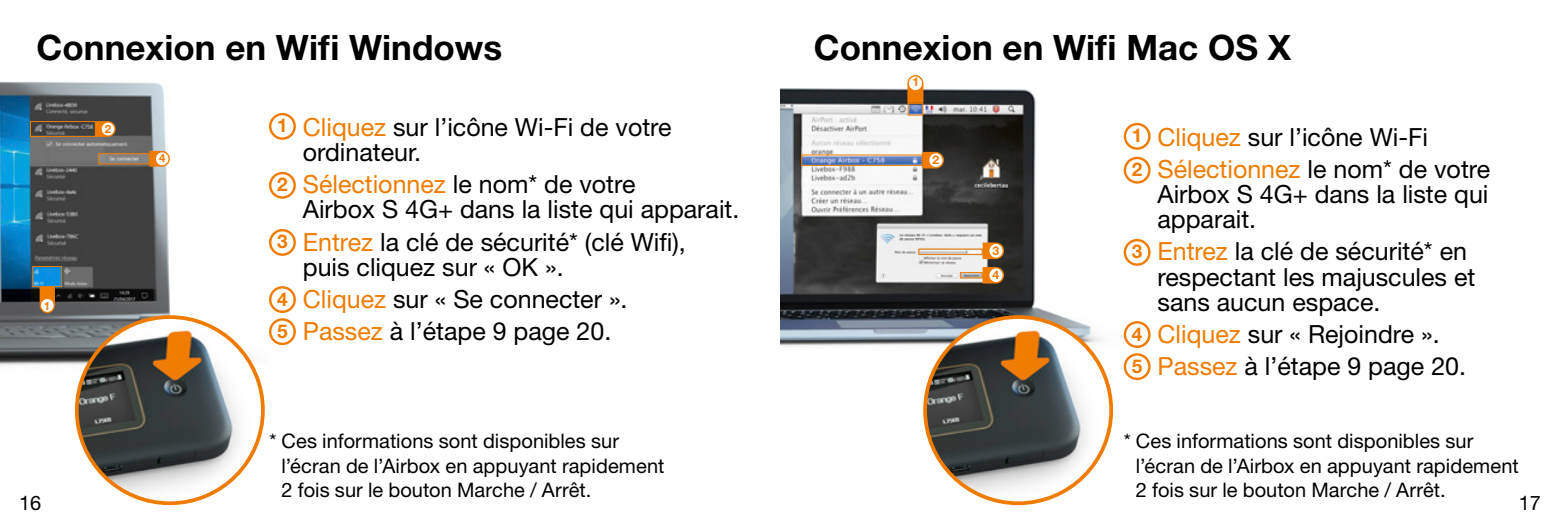
<style>
.page{position:relative;width:1560px;height:532px;background:#fff}
.page>*{position:absolute;margin:0;border:0;box-sizing:border-box;transform-origin:0 0}
.t1{font:700 35px "Helvetica Neue LT Std";color:#000}
.t2{font:25px/25px "Helvetica Neue LT Std";color:#000}
.t3{font:20px/24px "Helvetica Neue LT Std";letter-spacing:.005em;color:#000}
.t4{font:20px "Helvetica Neue LT";color:#000}
.t5{font:700 12px/24.5px "Helvetica Neue LT Std";color:#ef7c00}
.t6{font:700 11.5px "Helvetica Neue LT Std";color:#ef7c00}
.s1{color:#ef7c00}
.s2{font-weight:700;font-size:19px;color:#ef7c00}
</style>
<div class="page">
<img style="left:0;top:82px;width:264px;height:311px">
<img style="left:780px;top:81px;width:332px;height:312px">
<img style="left:925px;top:317px;width:186px;height:186px;border-radius:93px">
<div style="left:923px;top:315px;width:189px;height:190px;border:4px solid #ef7c00;border-radius:50%"></div>
<img style="left:77px;top:317px;width:186px;height:186px;border-radius:93px">
<div style="left:75px;top:315px;width:190px;height:190px;border:4px solid #ef7c00;border-radius:50%"></div>
<svg style="left:96px;top:121px;width:20px;height:16px"></svg>
<div style="left:102px;top:122px;width:12px;height:13px;background:#fff;border-radius:50%"></div>
<svg style="left:149px;top:151px;width:21px;height:15px"></svg>
<div style="left:156px;top:152px;width:12px;height:13px;background:#fff;border-radius:50%"></div>
<svg style="left:907px;top:75px;width:16px;height:28px"></svg>
<div style="left:908px;top:76px;width:13px;height:14px;background:#fff;border-radius:50%"></div>
<svg style="left:922px;top:152px;width:21px;height:16px"></svg>
<div style="left:929px;top:153px;width:13px;height:14px;background:#fff;border-radius:50%"></div>
<svg style="left:982px;top:242px;width:21px;height:17px"></svg>
<div style="left:989px;top:244px;width:13px;height:13px;background:#fff;border-radius:50%"></div>
<svg style="left:982px;top:267px;width:21px;height:16px"></svg>
<div style="left:989px;top:268px;width:13px;height:14px;background:#fff;border-radius:50%"></div>
<div style="left:30px;top:121px;width:66px;height:16px;border:1px solid #ef7c00"></div>
<div style="left:98px;top:153px;width:51px;height:11px;border:1px solid #ef7c00"></div>
<svg style="left:40px;top:287px;width:15px;height:26px"></svg>
<div style="left:41px;top:299px;width:13px;height:13px;background:#fff;border-radius:50%"></div>
<div style="left:32px;top:266px;width:30px;height:21px;border:1px solid #ef7c00"></div>
<svg style="left:269px;top:113px;width:27px;height:27px"></svg>
<div style="left:271px;top:115px;width:22px;height:22px;background:#fff;border-radius:50%"></div>
<svg style="left:269px;top:172px;width:27px;height:27px"></svg>
<div style="left:271px;top:174px;width:22px;height:22px;background:#fff;border-radius:50%"></div>
<svg style="left:269px;top:229px;width:27px;height:27px"></svg>
<div style="left:271px;top:231px;width:22px;height:22px;background:#fff;border-radius:50%"></div>
<svg style="left:269px;top:286px;width:27px;height:27px"></svg>
<div style="left:271px;top:288px;width:22px;height:22px;background:#fff;border-radius:50%"></div>
<svg style="left:269px;top:318px;width:27px;height:27px"></svg>
<div style="left:271px;top:320px;width:22px;height:22px;background:#fff;border-radius:50%"></div>
<div style="left:907px;top:103px;width:16px;height:13px;border:1px solid #ef7c00"></div>
<div style="left:801px;top:154px;width:121px;height:12px;border:1px solid #ef7c00"></div>
<div style="left:918px;top:248px;width:64px;height:7px;border:1px solid #ef7c00"></div>
<div style="left:959px;top:272px;width:23px;height:6px;border:1px solid #ef7c00"></div>
<svg style="left:1123px;top:123px;width:27px;height:27px"></svg>
<div style="left:1125px;top:125px;width:22px;height:22px;background:#fff;border-radius:50%"></div>
<svg style="left:1123px;top:157px;width:27px;height:26px"></svg>
<div style="left:1125px;top:159px;width:22px;height:22px;background:#fff;border-radius:50%"></div>
<svg style="left:1123px;top:239px;width:27px;height:27px"></svg>
<div style="left:1125px;top:241px;width:22px;height:22px;background:#fff;border-radius:50%"></div>
<svg style="left:1123px;top:321px;width:27px;height:27px"></svg>
<div style="left:1125px;top:323px;width:22px;height:22px;background:#fff;border-radius:50%"></div>
<svg style="left:1123px;top:353px;width:27px;height:27px"></svg>
<div style="left:1125px;top:355px;width:22px;height:22px;background:#fff;border-radius:50%"></div>
<h1 class="t1" style="left:37px;top:26px;width:467px">Connexion en Wifi Windows</h1>
<p class="t6" style="left:44px;top:298px;width:8px">1</p>
<p class="t6" style="left:105px;top:121px;width:8px">2</p>
<p class="t6" style="left:159px;top:151px;width:8px">4</p>
<p class="t2" style="left:303px;top:114px;width:370px;text-indent:-26px"><sup>1</sup> <span class="s1">Cliquez</span> sur l’icône Wi-Fi de votre ordinateur.</p>
<p class="t2" style="left:303px;top:172px;width:438px;text-indent:-26px"><span class="s2">2</span> <span class="s1">Sélectionnez</span> le nom* de votre<br>Airbox S 4G+ dans la liste qui apparait.</p>
<p class="t2" style="left:303px;top:229px;width:384px;text-indent:-26px"><span class="s2">3</span> <span class="s1">Entrez</span> la clé de sécurité* (clé Wifi), puis cliquez sur « OK ».</p>
<p class="t2" style="left:277px;top:282px;width:352px;line-height:32px"><span class="s2">4</span> <span class="s1">Cliquez</span> sur « Se connecter ».<br><span class="s2">5</span> <span class="s1">Passez</span> à l’étape 9 page 20.</p>
<h1 class="t1" style="left:813px;top:26px;width:479px">Connexion en Wifi Mac OS X</h1>
<p class="t5" style="left:912px;top:70px;width:8px">1</p>
<p class="t5" style="left:932px;top:147px;width:8px">2</p>
<p class="t5" style="left:992px;top:238px;width:8px">3<br>4</p>
<p class="t2" style="left:1131px;top:121px;width:360px;line-height:32px"><sup>1</sup> <span class="s1">Cliquez</span> sur l’icône Wi-Fi<br><span class="s2">2</span> <span class="s1">Sélectionnez</span> le nom* de votre</p>
<p class="t2" style="left:1157px;top:181px;width:332px">Airbox S 4G+ dans la liste qui apparait.</p>
<p class="t2" style="left:1157px;top:239px;width:319px;text-indent:-26px"><span class="s2">3</span> <span class="s1">Entrez</span> la clé de sécurité* en respectant les majuscules et sans aucun espace.</p>
<p class="t2" style="left:1131px;top:317px;width:336px;line-height:32px"><span class="s2">4</span> <span class="s1">Cliquez</span> sur « Rejoindre ».<br><span class="s2">5</span> <span class="s1">Passez</span> à l’étape 9 page 20.</p>
<p class="t3" style="left:281px;top:429px;width:384px;text-indent:-12px">* Ces informations sont disponibles sur l’écran de l’Airbox en appuyant rapidement<br>2 fois sur le bouton Marche / Arrêt.</p>
<p class="t3" style="left:1135px;top:429px;width:384px;text-indent:-12px">* Ces informations sont disponibles sur l’écran de l’Airbox en appuyant rapidement<br>2 fois sur le bouton Marche / Arrêt.</p>
<p class="t4" style="left:19px;top:490px;width:24px">16</p>
<p class="t4" style="left:1518px;top:490px;width:24px">17</p>
</div>
